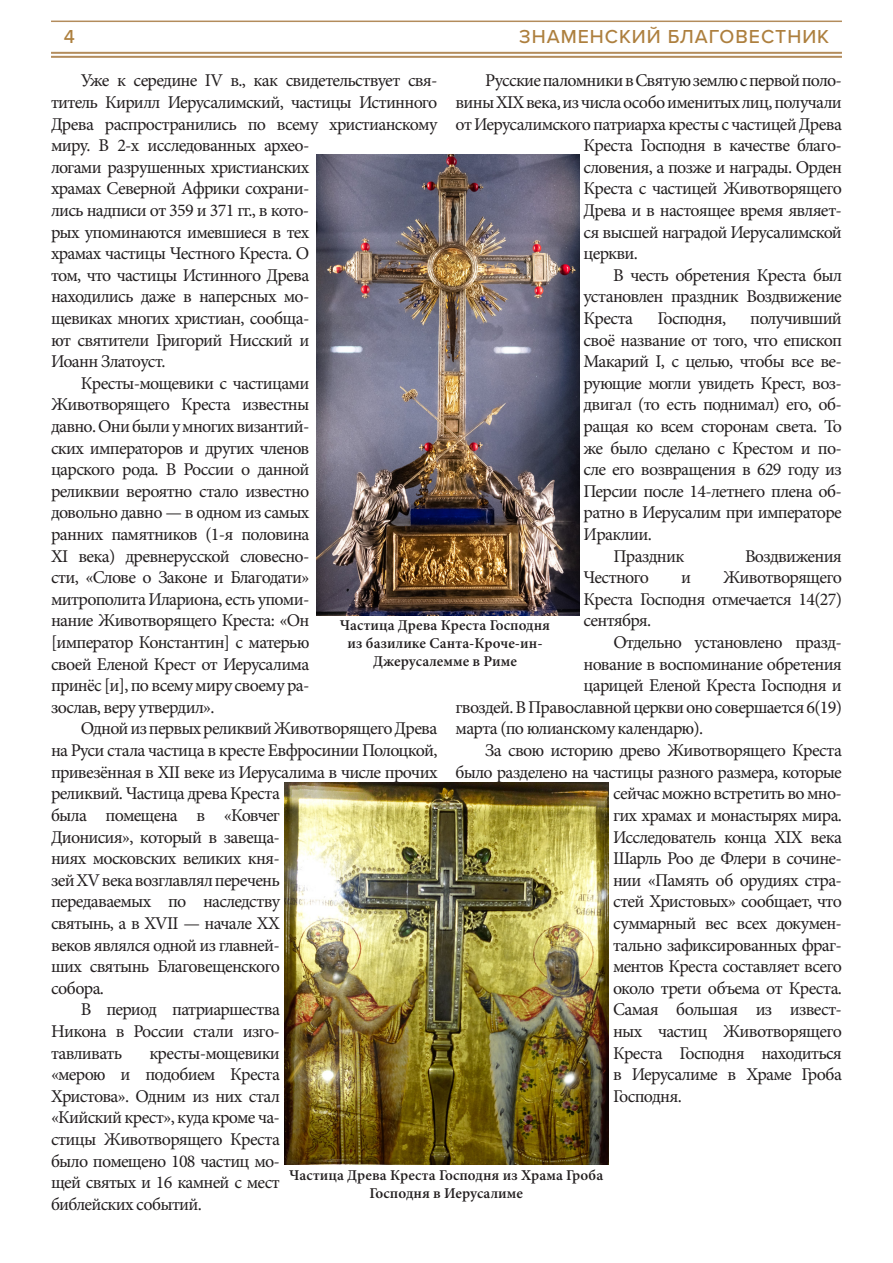
<style>
.page{position:relative;width:893px;height:1263px;background:#fff}
.page>*{position:absolute;margin:0;border:0;box-sizing:border-box;transform-origin:0 0}
.t1{font:500 19.5px "Proxima Nova";letter-spacing:.05em;color:#ad7f3e}
.t2{font:18px/21.6px "Minion Pro";letter-spacing:-.04em;color:#231f20;text-align:justify}
.t3{font:600 15px/18px "Minion Pro";color:#231f20;text-align:center}
</style>
<div class="page">
<hr style="left:51px;top:21px;width:791px;height:1px;background:#b38c5c">
<hr style="left:51px;top:52px;width:791px;height:2px;background:#b38c5c">
<hr style="left:51px;top:56px;width:791px;height:2px;background:#b38c5c">
<img style="left:316px;top:155px;width:263px;height:460px">
<img style="left:285px;top:782px;width:324px;height:383px">
<p class="t1" style="left:64px;top:22px;width:13px">4</p>
<p class="t1" style="left:519px;top:22px;width:311px">ЗНАМЕНСКИЙ БЛАГОВЕСТНИК</p>
<p class="t2" style="left:81px;top:70px;width:358px">Уже к середине IV в., как свидетельствует свя-</p>
<p class="t2" style="left:51px;top:92px;width:388px">титель Кирилл Иерусалимский, частицы Истинного</p>
<p class="t2" style="left:51px;top:113px;width:388px">Древа распространились по всему христианскому</p>
<p class="t2" style="left:51px;top:135px;width:260px">миру. В 2-х исследованных архео-</p>
<p class="t2" style="left:51px;top:156px;width:260px">логами разрушенных христианских</p>
<p class="t2" style="left:51px;top:178px;width:260px">храмах Северной Африки сохрани-</p>
<p class="t2" style="left:51px;top:200px;width:260px">лись надписи от 359 и 371 гг., в кото-</p>
<p class="t2" style="left:51px;top:221px;width:260px">рых упоминаются имевшиеся в тех</p>
<p class="t2" style="left:51px;top:243px;width:260px">храмах частицы Честного Креста. О</p>
<p class="t2" style="left:51px;top:264px;width:260px">том, что частицы Истинного Древа</p>
<p class="t2" style="left:51px;top:286px;width:260px">находились даже в наперсных мо-</p>
<p class="t2" style="left:51px;top:308px;width:260px">щевиках многих христиан, сообща-</p>
<p class="t2" style="left:51px;top:329px;width:260px">ют святители Григорий Нисский и</p>
<p class="t2" style="left:51px;top:351px;width:116px">Иоанн Златоуст.</p>
<p class="t2" style="left:81px;top:372px;width:230px">Кресты-мощевики с частицами</p>
<p class="t2" style="left:51px;top:394px;width:260px">Животворящего Креста известны</p>
<p class="t2" style="left:51px;top:416px;width:260px">давно. Они были у многих византий-</p>
<p class="t2" style="left:51px;top:437px;width:260px">ских императоров и других членов</p>
<p class="t2" style="left:51px;top:459px;width:260px">царского рода. В России о данной</p>
<p class="t2" style="left:51px;top:480px;width:260px">реликвии вероятно стало известно</p>
<p class="t2" style="left:51px;top:502px;width:260px">довольно давно — в одном из самых</p>
<p class="t2" style="left:51px;top:524px;width:260px">ранних памятников (1-я половина</p>
<p class="t2" style="left:51px;top:545px;width:260px">XI века) древнерусской словесно-</p>
<p class="t2" style="left:51px;top:567px;width:260px">сти, «Слове о Законе и Благодати»</p>
<p class="t2" style="left:51px;top:588px;width:260px">митрополита Илариона, есть упоми-</p>
<p class="t2" style="left:51px;top:610px;width:260px">нание Животворящего Креста: «Он</p>
<p class="t2" style="left:51px;top:632px;width:260px">[император Константин] с матерью</p>
<p class="t2" style="left:51px;top:653px;width:260px">своей Еленой Крест от Иерусалима</p>
<p class="t2" style="left:51px;top:675px;width:260px">принёс [и], по всему миру своему ра-</p>
<p class="t2" style="left:51px;top:696px;width:165px">зослав, веру утвердил».</p>
<p class="t2" style="left:81px;top:718px;width:358px">Одной из первых реликвий Животворящего Древа</p>
<p class="t2" style="left:51px;top:740px;width:388px">на Руси стала частица в кресте Евфросинии Полоцкой,</p>
<p class="t2" style="left:51px;top:761px;width:388px">привезённая в XII веке из Иерусалима в числе прочих</p>
<p class="t2" style="left:51px;top:783px;width:230px">реликвий. Частица древа Креста</p>
<p class="t2" style="left:51px;top:804px;width:230px">была помещена в «Ковчег</p>
<p class="t2" style="left:51px;top:826px;width:230px">Дионисия», который в завеща-</p>
<p class="t2" style="left:51px;top:848px;width:230px">ниях московских великих кня-</p>
<p class="t2" style="left:51px;top:869px;width:230px">зей XV века возглавлял перечень</p>
<p class="t2" style="left:51px;top:891px;width:230px">передаваемых по наследству</p>
<p class="t2" style="left:51px;top:912px;width:230px">святынь, а в XVII — начале XX</p>
<p class="t2" style="left:51px;top:934px;width:230px">веков являлся одной из главней-</p>
<p class="t2" style="left:51px;top:956px;width:230px">ших святынь Благовещенского</p>
<p class="t2" style="left:51px;top:977px;width:54px">собора.</p>
<p class="t2" style="left:81px;top:999px;width:201px">В период патриаршества</p>
<p class="t2" style="left:51px;top:1020px;width:230px">Никона в России стали изго-</p>
<p class="t2" style="left:51px;top:1042px;width:73px">тавливать</p>
<p class="t2" style="left:485px;top:70px;width:358px">Русские паломники в Святую землю с первой поло-</p>
<p class="t2" style="left:455px;top:92px;width:388px">вины XIX века, из числа особо именитых лиц, получали</p>
<p class="t2" style="left:455px;top:113px;width:388px">от Иерусалимского патриарха кресты с частицей Древа</p>
<p class="t2" style="left:583px;top:135px;width:260px">Креста Господня в качестве благо-</p>
<p class="t2" style="left:583px;top:156px;width:260px">словения, а позже и награды. Орден</p>
<p class="t2" style="left:583px;top:178px;width:260px">Креста с частицей Животворящего</p>
<p class="t2" style="left:583px;top:200px;width:260px">Древа и в настоящее время являет-</p>
<p class="t2" style="left:583px;top:221px;width:260px">ся высшей наградой Иерусалимской</p>
<p class="t2" style="left:583px;top:243px;width:56px">церкви.</p>
<p class="t2" style="left:613px;top:264px;width:230px">В честь обретения Креста был</p>
<p class="t2" style="left:583px;top:286px;width:260px">установлен праздник Воздвижение</p>
<p class="t2" style="left:583px;top:308px;width:51px">Креста</p>
<p class="t2" style="left:657px;top:308px;width:70px">Господня,</p>
<p class="t2" style="left:750px;top:308px;width:93px">получивший</p>
<p class="t2" style="left:583px;top:329px;width:260px">своё название от того, что епископ</p>
<p class="t2" style="left:583px;top:351px;width:260px">Макарий I, с целью, чтобы все ве-</p>
<p class="t2" style="left:583px;top:372px;width:260px">рующие могли увидеть Крест, воз-</p>
<p class="t2" style="left:583px;top:394px;width:260px">двигал (то есть поднимал) его, об-</p>
<p class="t2" style="left:583px;top:416px;width:260px">ращая ко всем сторонам света. То</p>
<p class="t2" style="left:583px;top:437px;width:260px">же было сделано с Крестом и по-</p>
<p class="t2" style="left:583px;top:459px;width:260px">сле его возвращения в 629 году из</p>
<p class="t2" style="left:583px;top:480px;width:260px">Персии после 14-летнего плена об-</p>
<p class="t2" style="left:583px;top:502px;width:260px">ратно в Иерусалим при императоре</p>
<p class="t2" style="left:583px;top:524px;width:70px">Ираклии.</p>
<p class="t2" style="left:613px;top:545px;width:72px">Праздник</p>
<p class="t2" style="left:745px;top:545px;width:98px">Воздвижения</p>
<p class="t2" style="left:584px;top:567px;width:67px">Честного</p>
<p class="t2" style="left:681px;top:567px;width:11px">и</p>
<p class="t2" style="left:584px;top:567px;width:260px;text-indent:140px">Животворящего Креста Господня отмечается 14(27) сентября.</p>
<p class="t2" style="left:613px;top:632px;width:230px">Отдельно установлено празд-</p>
<p class="t2" style="left:584px;top:653px;width:260px">нование в воспоминание обретения</p>
<p class="t2" style="left:584px;top:675px;width:260px">царицей Еленой Креста Господня и</p>
<p class="t2" style="left:455px;top:696px;width:388px">гвоздей. В Православной церкви оно совершается 6(19)</p>
<p class="t2" style="left:455px;top:718px;width:249px">марта (по юлианскому календарю).</p>
<p class="t2" style="left:485px;top:740px;width:358px">За свою историю древо Животворящего Креста</p>
<p class="t2" style="left:455px;top:761px;width:388px">было разделено на частицы разного размера, которые</p>
<p class="t2" style="left:613px;top:783px;width:230px">сейчас можно встретить во мно-</p>
<p class="t2" style="left:613px;top:804px;width:230px">гих храмах и монастырях мира.</p>
<p class="t2" style="left:613px;top:826px;width:230px">Исследователь конца XIX века</p>
<p class="t2" style="left:613px;top:848px;width:230px">Шарль Роо де Флери в сочине-</p>
<p class="t2" style="left:613px;top:869px;width:230px">нии «Память об орудиях стра-</p>
<p class="t2" style="left:613px;top:891px;width:230px">стей Христовых» сообщает, что</p>
<p class="t2" style="left:613px;top:912px;width:230px">суммарный вес всех докумен-</p>
<p class="t2" style="left:613px;top:934px;width:230px">тально зафиксированных фраг-</p>
<p class="t2" style="left:613px;top:956px;width:230px">ментов Креста составляет всего</p>
<p class="t2" style="left:613px;top:977px;width:230px">около трети объема от Креста.</p>
<p class="t2" style="left:613px;top:999px;width:230px">Самая большая из извест-</p>
<p class="t2" style="left:613px;top:1020px;width:230px">ных частиц Животворящего</p>
<p class="t2" style="left:613px;top:1042px;width:230px">Креста Господня находиться</p>
<p class="t2" style="left:613px;top:1064px;width:230px">в Иерусалиме в Храме Гроба</p>
<p class="t2" style="left:613px;top:1085px;width:70px">Господня.</p>
<p class="t3" style="left:340px;top:616px;width:212px">Частица Древа Креста Господня из базилике Санта-Кроче-ин-<br>Джерусалемме в Риме</p>
<p class="t2" style="left:51px;top:1042px;width:230px;text-indent:98px">кресты-мощевики «мерою и подобием Креста Христова». Одним из них стал «Кийский крест», куда кроме ча&shy;стицы Животворящего Креста было помещено 108 частиц мо&shy;щей святых и 16 камней с мест библейских событий.</p>
<p class="t3" style="left:289px;top:1166px;width:316px">Частица Древа Креста Господня из Храма Гроба<br>Господня в Иерусалиме</p>
</div>
